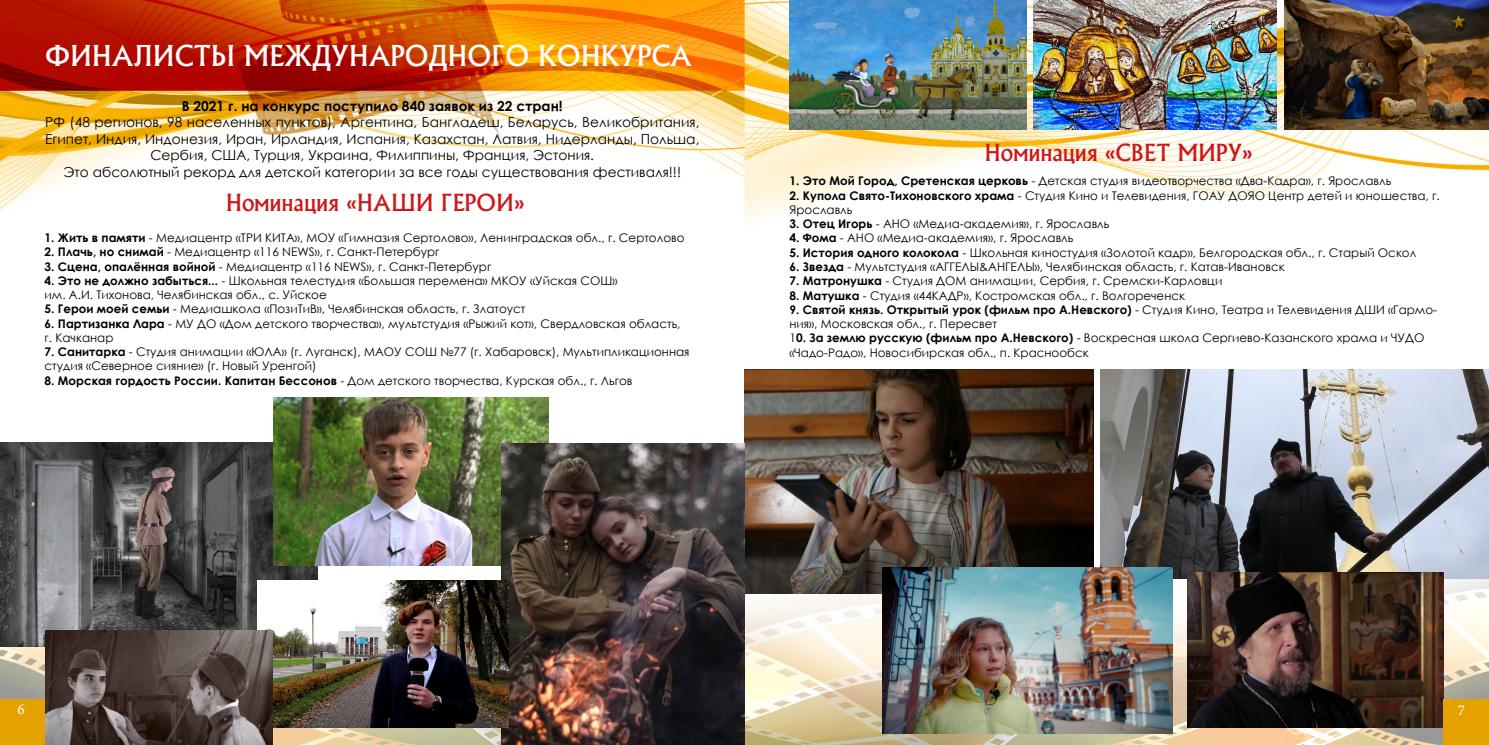
<style>
.page{position:relative;width:1489px;height:745px;background:#fff}
.page>*{position:absolute;margin:0;border:0;box-sizing:border-box;transform-origin:0 0}
.t1{font:500 27.5px "Albertus";color:#fff}
.t2{font:500 22.5px "Albertus";color:#cd171a}
.t3{font:15px "Minion Pro";color:#fff}
.t4{font:13.75px/16.5px "Century Gothic";color:#000;text-align:center}
.t5{font:700 13.75px "Century Gothic";color:#000}
.t6{font:11.88px/14.2px "Century Gothic";color:#000}
.s1{font-weight:700}
</style>
<div class="page">
<img style="left:0;top:0;width:1488px;height:744px">
<img style="left:0;top:442px;width:317px;height:203px">
<img style="left:274px;top:397px;width:274px;height:168px">
<img style="left:1283px;top:0;width:205px;height:129px">
<img style="left:1100px;top:369px;width:388px;height:208px">
<img style="left:1033px;top:0;width:243px;height:129px">
<img style="left:1187px;top:571px;width:256px;height:156px">
<img style="left:744px;top:369px;width:349px;height:224px">
<img style="left:501px;top:443px;width:243px;height:301px">
<img style="left:258px;top:579px;width:250px;height:148px">
<img style="left:789px;top:0;width:236px;height:129px">
<img style="left:882px;top:567px;width:290px;height:165px">
<div style="left:1443px;top:699px;width:45px;height:45px;background:#e4a200"></div>
<div style="left:0;top:699px;width:45px;height:45px;background:#e4a200"></div>
<img style="left:45px;top:630px;width:228px;height:114px">
<h1 class="t1" style="left:45px;top:39px;width:648px">ФИНАЛИСТЫ МЕЖДУНАРОДНОГО КОНКУРСА</h1>
<p class="t5" style="left:182px;top:95px;width:382px">В 2021 г. на конкурс поступило 840 заявок из 22 стран!</p>
<p class="t4" style="left:45px;top:114px;width:656px">РФ (48 регионов, 98 населенных пунктов), Аргентина, Бангладеш, Беларусь, Великобритания, Египет, Индия, Индонезия, Иран, Ирландия, Испания, Казахстан, Латвия, Нидерланды, Польша, Сербия, США, Турция, Украина, Филиппины, Франция, Эстония.<br>Это абсолютный рекорд для детской категории за все годы существования фестиваля!!!</p>
<h2 class="t2" style="left:226px;top:189px;width:300px">Номинация «НАШИ ГЕРОИ»</h2>
<p class="t6" style="left:45px;top:230px;width:641px"><span class="s1">1. Жить в памяти</span> - Медиацентр «ТРИ КИТА», МОУ «Гимназия Сертолово», Ленинградская обл., г. Сертолово</p>
<p class="t6" style="left:45px;top:244px;width:396px"><span class="s1">2. Плачь, но снимай</span> - Медиацентр «116 NEWS», г. Санкт-Петербург</p>
<p class="t6" style="left:45px;top:259px;width:448px"><span class="s1">3. Сцена, опалённая войной</span> - Медиацентр «116 NEWS», г. Санкт-Петербург</p>
<p class="t6" style="left:45px;top:273px;width:574px"><span class="s1">4. Это не должно забыться...</span> - Школьная телестудия «Большая перемена» МКОУ «Уйская СОШ» им. А.И. Тихонова, Челябинская обл., с. Уйское</p>
<p class="t6" style="left:45px;top:301px;width:482px"><span class="s1">5. Герои моей семьи</span> - Медиашкола «ПозиТиВ», Челябинская область, г. Златоуст</p>
<p class="t6" style="left:45px;top:316px;width:637px"><span class="s1">6. Партизанка Лара</span> - МУ ДО «Дом детского творчества», мультстудия «Рыжий кот», Свердловская область, г. Качканар</p>
<p class="t6" style="left:45px;top:344px;width:646px"><span class="s1">7. Санитарка</span> - Студия анимации «ЮЛА» (г. Луганск), МАОУ СОШ №77 (г. Хабаровск), Мультипликационная студия «Северное сияние» (г. Новый Уренгой)</p>
<p class="t6" style="left:45px;top:373px;width:589px"><span class="s1">8. Морская гордость России. Капитан Бессонов</span> - Дом детского творчества, Курская обл., г. Льгов</p>
<h2 class="t2" style="left:984px;top:138px;width:270px">Номинация «СВЕТ МИРУ»</h2>
<p class="t6" style="left:789px;top:174px;width:603px"><span class="s1">1. Это Мой Город, Сретенская церковь</span> - Детская студия видеотворчества «Два-Кадра», г. Ярославль</p>
<p class="t6" style="left:789px;top:188px;width:651px"><span class="s1">2. Купола Свято-Тихоновского храма</span> - Студия Кино и Телевидения, ГОАУ ДОЯО Центр детей и юношества, г.<br>Ярославль</p>
<p class="t6" style="left:789px;top:216px;width:321px"><span class="s1">3. Отец Игорь</span> - АНО «Медиа-академия», г. Ярославль</p>
<p class="t6" style="left:789px;top:231px;width:285px"><span class="s1">4. Фома</span> - АНО «Медиа-академия», г. Ярославль</p>
<p class="t6" style="left:789px;top:245px;width:628px"><span class="s1">5. История одного колокола</span> - Школьная киностудия «Золотой кадр», Белгородская обл., г. Старый Оскол</p>
<p class="t6" style="left:789px;top:259px;width:496px"><span class="s1">6. Звезда</span> - Мультстудия «АГГЕЛЫ&amp;АНГЕЛЫ», Челябинская область, г. Катав-Ивановск</p>
<p class="t6" style="left:789px;top:273px;width:434px"><span class="s1">7. Матронушка</span> - Студия ДОМ анимации, Сербия, г. Сремски-Карловци</p>
<p class="t6" style="left:789px;top:288px;width:397px"><span class="s1">8. Матушка</span> - Студия «44КАДР», Костромская обл., г. Волгореченск</p>
<p class="t6" style="left:789px;top:302px;width:649px"><span class="s1">9. Святой князь. Открытый урок (фильм про А.Невского)</span> - Студия Кино, Театра и Телевидения ДШИ «Гармо&shy;ния», Московская обл., г. Пересвет</p>
<p class="t6" style="left:789px;top:330px;width:636px">1<span class="s1">0. За землю русскую (фильм про А.Невского)</span> - Воскресная школа Сергиево-Казанского храма и ЧУДО «Чадо-Радо», Новосибирская обл., п. Краснообск</p>
<p class="t3" style="left:17px;top:698px;width:9px">6</p>
<p class="t3" style="left:1457px;top:700px;width:9px">7</p>
</div>
